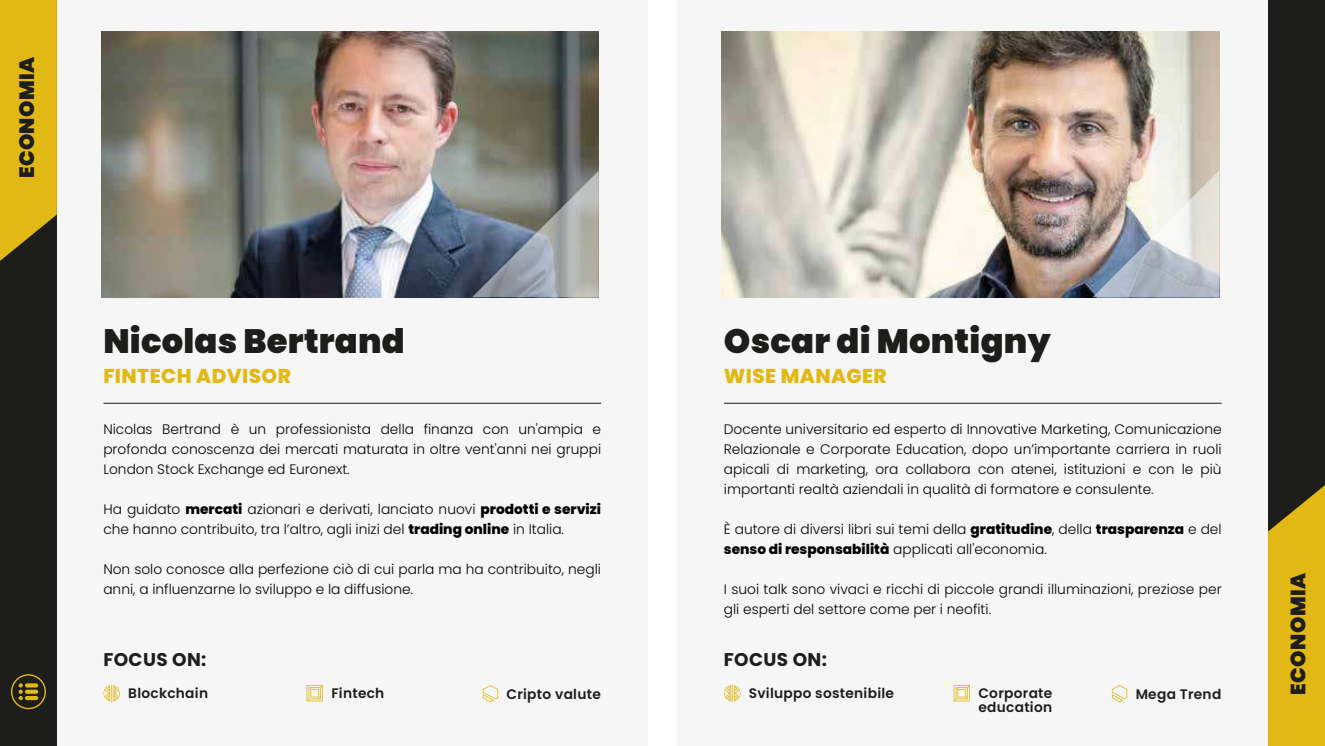
<style>
.page{position:relative;width:1325px;height:746px;background:#fff}
.page>*{position:absolute;margin:0;border:0;box-sizing:border-box;transform-origin:0 0}
.t1{font:900 33.75px "Poppins";letter-spacing:.005em;color:#1d1d1b}
.t2{font:900 20.75px "Poppins";letter-spacing:.02em;color:#1d1d1b}
.t3{font:800 20px "Poppins";letter-spacing:.02em;color:#e2b814}
.t4{font:700 18.38px "Poppins";letter-spacing:.02em;color:#1d1d1b}
.t5{font:300 13.75px/20px "Poppins";color:#010101}
.t6{font:600 13.75px/13.8px "Poppins";letter-spacing:.02em;color:#1d1d1b}
.s1{font-weight:800}
</style>
<div class="page">
<div style="left:677px;top:0;width:590px;height:745px;background:#f6f6f6"></div>
<img style="left:721px;top:31px;width:497px;height:266px">
<svg style="left:724px;top:685px;width:16px;height:16px"></svg>
<hr style="left:731px;top:684px;width:3px;height:17px;background:#e2b814">
<svg style="left:953px;top:685px;width:16px;height:16px"></svg>
<svg style="left:1111px;top:684px;width:15px;height:18px"></svg>
<hr style="left:724px;top:403px;width:497px;height:1px;background:#1d1d1b">
<svg style="left:1092px;top:170px;width:126px;height:127px"></svg>
<div style="left:57px;top:0;width:590px;height:745px;background:#f6f6f6"></div>
<img style="left:101px;top:31px;width:497px;height:266px">
<svg style="left:103px;top:685px;width:17px;height:16px"></svg>
<hr style="left:111px;top:684px;width:3px;height:17px;background:#e2b814">
<svg style="left:306px;top:685px;width:17px;height:16px"></svg>
<svg style="left:482px;top:684px;width:16px;height:18px"></svg>
<hr style="left:103px;top:403px;width:498px;height:1px;background:#1d1d1b">
<svg style="left:472px;top:170px;width:126px;height:127px"></svg>
<div style="left:0;top:0;width:57px;height:745px;background:#1d1d1b"></div>
<svg style="left:0;top:0;width:57px;height:261px"></svg>
<div style="left:1267px;top:0;width:57px;height:745px;background:#1d1d1b"></div>
<svg style="left:1267px;top:485px;width:57px;height:260px"></svg>
<svg style="left:11px;top:674px;width:35px;height:35px"></svg>
<svg style="left:25px;top:689px;width:13px;height:4px"></svg>
<div style="left:25px;top:695px;width:13px;height:5px;background:#e2b814;border-radius:2px"></div>
<svg style="left:25px;top:683px;width:13px;height:4px"></svg>
<h2 class="t2" style="left:15px;top:178px;width:123px;rotate:-90deg">ECONOMIA</h2>
<h1 class="t1" style="left:103px;top:321px;width:303px">Nicolas Bertrand</h1>
<h3 class="t3" style="left:103px;top:364px;width:189px">FINTECH ADVISOR</h3>
<h1 class="t1" style="left:723px;top:321px;width:328px">Oscar di Montigny</h1>
<h3 class="t3" style="left:723px;top:364px;width:164px">WISE MANAGER</h3>
<p class="t5" style="left:103px;top:419px;width:499px;text-align:justify">Nicolas Bertrand è un professionista della finanza con un'ampia e profonda conoscenza dei mercati maturata in oltre vent'anni nei gruppi London Stock Exchange ed Euronext.</p>
<p class="t5" style="left:103px;top:499px;width:499px">Ha guidato <span class="s1">mercati</span> azionari e derivati, lanciato nuovi <span class="s1">prodotti e servizi </span>che hanno contribuito, tra l’altro, agli inizi del <span class="s1">trading online</span> in Italia.</p>
<p class="t5" style="left:103px;top:559px;width:499px">Non solo conosce alla perfezione ciò di cui parla ma ha contribuito, negli anni, a influenzarne lo sviluppo e la diffusione.</p>
<h2 class="t2" style="left:1285px;top:694px;width:123px;rotate:-90deg">ECONOMIA</h2>
<p class="t5" style="left:723px;top:419px;width:499px;text-align:justify">Docente universitario ed esperto di Innovative Marketing, Comunicazione Relazionale e Corporate Education, dopo un’importante carriera in ruoli apicali di marketing, ora collabora con atenei, istituzioni e con le più importanti realtà aziendali in qualità di formatore e consulente.</p>
<p class="t5" style="left:723px;top:519px;width:499px">È autore di diversi libri sui temi della <span class="s1">gratitudine</span>, della <span class="s1">trasparenza</span> e del <span class="s1">senso di responsabilità</span> applicati all'economia.</p>
<p class="t5" style="left:723px;top:579px;width:499px">I suoi talk sono vivaci e ricchi di piccole grandi illuminazioni, preziose per gli esperti del settore come per i neofiti.</p>
<h3 class="t4" style="left:103px;top:648px;width:105px">FOCUS ON:</h3>
<h3 class="t4" style="left:723px;top:648px;width:105px">FOCUS ON:</h3>
<p class="t6" style="left:128px;top:686px;width:81px">Blockchain</p>
<p class="t6" style="left:331px;top:686px;width:55px">Fintech</p>
<p class="t6" style="left:748px;top:686px;width:147px">Sviluppo sostenibile</p>
<p class="t6" style="left:978px;top:686px;width:75px">Corporate education</p>
<p class="t6" style="left:506px;top:686px;width:96px">Cripto valute</p>
<p class="t6" style="left:1135px;top:686px;width:87px">Mega Trend</p>
</div>
